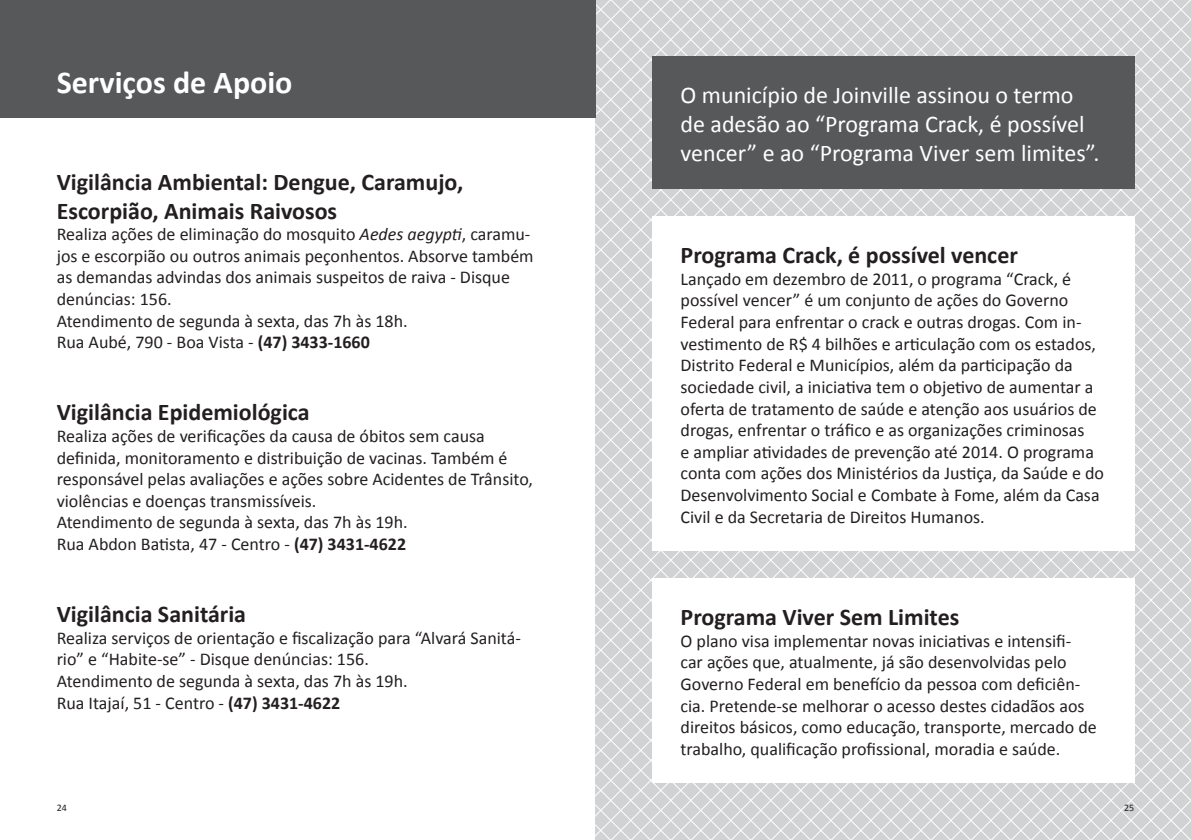
<style>
.page{position:relative;width:1191px;height:840px;background:#fff}
.page>*{position:absolute;margin:0;border:0;box-sizing:border-box;transform-origin:0 0}
.Título{font:700 32px "Calibri";color:#fff}
.Subtítulo{font:700 24px/28.8px "Calibri";color:#231f20}
.Subtítulo-2{font:24px/28.8px "Calibri";color:#fff}
.Texto{font:18px/21.6px "Calibri";color:#231f20}
.Numeração_de_páginas{font:10px "Calibri";color:#231f20}
.s1{font-style:italic}
.s2{font-weight:700}
</style>
<div class="page">
<svg style="left:747px;top:0;width:20px;height:839px;background:#d7d7d9"></svg>
<svg style="left:727px;top:0;width:20px;height:839px;background:#d7d7d9"></svg>
<svg style="left:707px;top:0;width:20px;height:839px;background:#d7d7d9"></svg>
<svg style="left:687px;top:0;width:20px;height:839px;background:#d7d7d9"></svg>
<svg style="left:667px;top:0;width:20px;height:839px;background:#d7d7d9"></svg>
<svg style="left:647px;top:0;width:20px;height:839px;background:#d7d7d9"></svg>
<svg style="left:627px;top:0;width:20px;height:839px;background:#d7d8d9"></svg>
<svg style="left:595px;top:0;width:32px;height:839px;background:#d6d6d8"></svg>
<svg style="left:774px;top:0;width:417px;height:839px;background:#d7d8d9"></svg>
<div style="left:652px;top:217px;width:482px;height:333px;background:#fff"></div>
<div style="left:652px;top:578px;width:482px;height:204px;background:#fff"></div>
<div style="left:0;top:0;width:595px;height:117px;background:#57585a"></div>
<div style="left:652px;top:57px;width:482px;height:132px;background:#57585a"></div>
<p class="Título" style="left:57px;top:62px;width:237px">Serviços de Apoio</p>
<p class="Subtítulo" style="left:57px;top:167px;width:408px">Vigilância Ambiental: Dengue, Caramujo,<br>Escorpião, Animais Raivosos</p>
<p class="Texto" style="left:57px;top:223px;width:478px">Realiza ações de eliminação do mosquito <span class="s1">Aedes aegypti</span>, caramu&shy;jos e escorpião ou outros animais peçonhentos. Absorve também as demandas advindas dos animais suspeitos de raiva - Disque denúncias: 156.</p>
<p class="Texto" style="left:57px;top:310px;width:352px">Atendimento de segunda à sexta, das 7h às 18h.</p>
<p class="Texto" style="left:57px;top:331px;width:315px">Rua Aubé, 790 - Boa Vista - <span class="s2">(47) 3433-1660</span></p>
<p class="Subtítulo" style="left:57px;top:398px;width:254px">Vigilância Epidemiológica</p>
<p class="Texto" style="left:57px;top:425px;width:478px">Realiza ações de verificações da causa de óbitos sem causa definida, monitoramento e distribuição de vacinas. Também é responsável pelas avaliações e ações sobre Acidentes de Trânsito, violências e doenças transmissíveis.</p>
<p class="Texto" style="left:57px;top:511px;width:352px">Atendimento de segunda à sexta, das 7h às 19h.</p>
<p class="Texto" style="left:57px;top:533px;width:351px">Rua Abdon Batista, 47 - Centro - <span class="s2">(47) 3431-4622</span></p>
<p class="Subtítulo" style="left:57px;top:599px;width:191px">Vigilância Sanitária</p>
<p class="Texto" style="left:57px;top:626px;width:466px">Realiza serviços de orientação e fiscalização para “Alvará Sanitá&shy;rio” e “Habite-se” - Disque denúncias: 156.</p>
<p class="Texto" style="left:57px;top:670px;width:352px">Atendimento de segunda à sexta, das 7h às 19h.</p>
<p class="Texto" style="left:57px;top:691px;width:285px">Rua Itajaí, 51 - Centro - <span class="s2">(47) 3431-4622</span></p>
<p class="Subtítulo-2" style="left:680px;top:81px;width:420px">O município de Joinville assinou o termo de adesão ao “Programa Crack, é possível vencer” e ao “Programa Viver sem limites”.</p>
<p class="Subtítulo" style="left:680px;top:241px;width:339px">Programa Crack, é possível vencer</p>
<p class="Texto" style="left:680px;top:268px;width:425px">Lançado em dezembro de 2011, o programa “Crack, é possível vencer” é um conjunto de ações do Governo Federal para enfrentar o crack e outras drogas. Com in&shy;vestimento de R$ 4 bilhões e articulação com os estados, Distrito Federal e Municípios, além da participação da sociedade civil, a iniciativa tem o objetivo de aumentar a oferta de tratamento de saúde e atenção aos usuários de drogas, enfrentar o tráfico e as organizações criminosas<br>e ampliar atividades de prevenção até 2014. O programa conta com ações dos Ministérios da Justiça, da Saúde e do Desenvolvimento Social e Combate à Fome, além da Casa Civil e da Secretaria de Direitos Humanos.</p>
<p class="Subtítulo" style="left:680px;top:602px;width:280px">Programa Viver Sem Limites</p>
<p class="Texto" style="left:680px;top:629px;width:418px">O plano visa implementar novas iniciativas e intensifi&shy;car ações que, atualmente, já são desenvolvidas pelo Governo Federal em benefício da pessoa com deficiên&shy;cia. Pretende-se melhorar o acesso destes cidadãos aos direitos básicos, como educação, transporte, mercado de trabalho, qualificação profissional, moradia e saúde.</p>
<p class="Numeração_de_páginas" style="left:57px;top:801px;width:12px">24</p>
<p class="Numeração_de_páginas" style="left:1124px;top:801px;width:12px">25</p>
</div>
